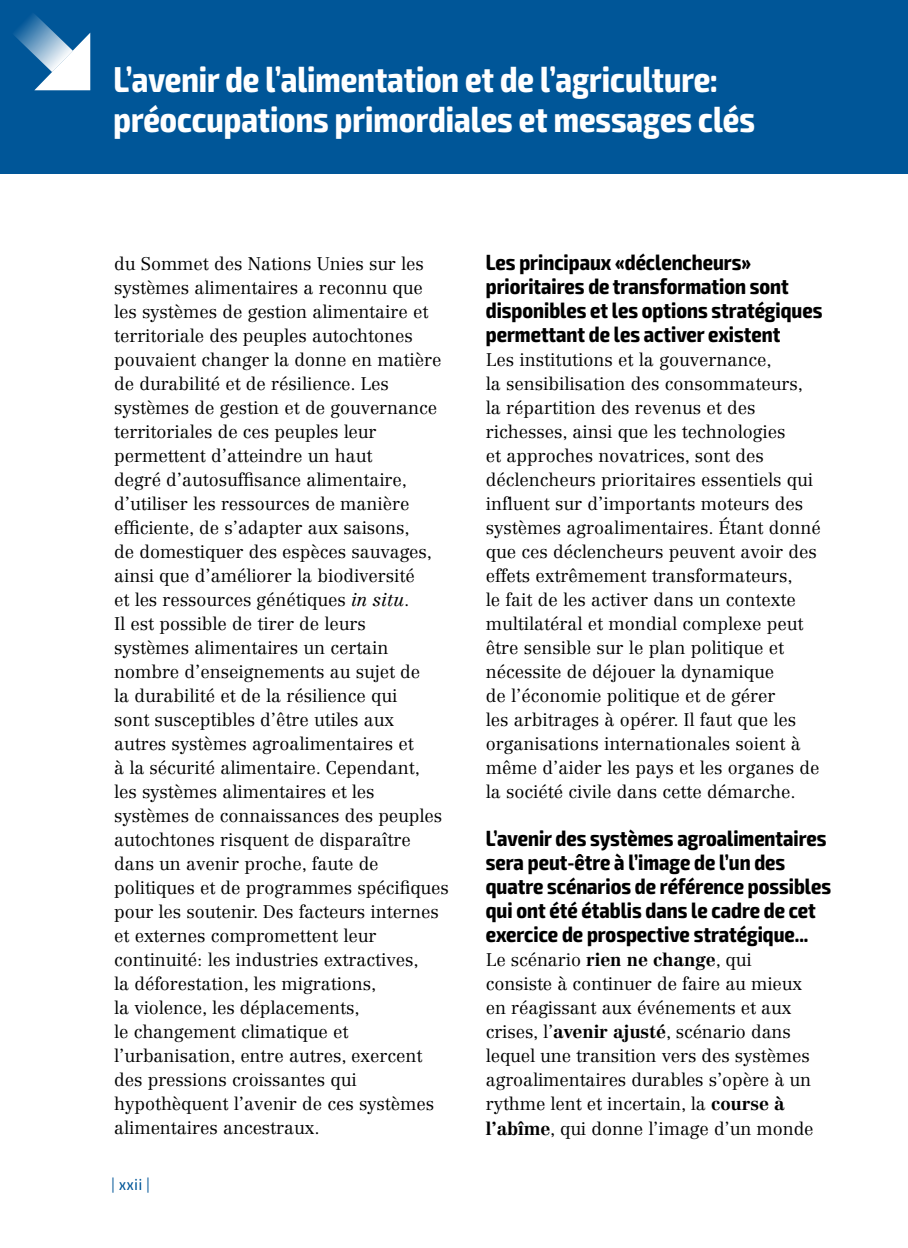
<style>
.page{position:relative;width:908px;height:1248px;background:#fff}
.page>*{position:absolute;margin:0;border:0;box-sizing:border-box;transform-origin:0 0}
.t1{font:700 condensed 36px/40px "Exo 2";color:#fff}
.t2{font:700 condensed 22px/24px "Exo 2";color:#000}
.t3{font:300 18px/24px "Centennial LT Std";color:#000}
.t4{font:condensed 16px "Exo 2";color:#005698}
.s1{font-style:italic}
.s2{font-weight:700}
</style>
<div class="page">
<div style="left:0;top:0;width:907px;height:174px;background:#005698"></div>
<svg style="left:14px;top:14px;width:76px;height:76px"></svg>
<h1 class="t1" style="left:113px;top:60px;width:642px">L’avenir de l’alimentation et de l’agriculture: préoccupations primordiales et messages clés</h1>
<p class="t3" style="left:114px;top:252px;width:336px">du Sommet des Nations Unies sur les systèmes alimentaires a reconnu que les systèmes de gestion alimentaire et territoriale des peuples autochtones pouvaient changer la donne en matière de durabilité et de résilience. Les systèmes de gestion et de gouvernance territoriales de ces peuples leur permettent d’atteindre un haut<br>degré d’autosuffisance alimentaire, d’utiliser les ressources de manière efficiente, de s’adapter aux saisons,<br>de domestiquer des espèces sauvages, ainsi que d’améliorer la biodiversité<br>et les ressources génétiques <span class="s1">in situ</span>.<br>Il est possible de tirer de leurs<br>systèmes alimentaires un certain nombre d’enseignements au sujet de<br>la durabilité et de la résilience qui<br>sont susceptibles d’être utiles aux autres systèmes agroalimentaires et<br>à la sécurité alimentaire. Cependant,<br>les systèmes alimentaires et les systèmes de connaissances des peuples autochtones risquent de disparaître dans un avenir proche, faute de politiques et de programmes spécifiques pour les soutenir. Des facteurs internes et externes compromettent leur continuité: les industries extractives,<br>la déforestation, les migrations,<br>la violence, les déplacements,<br>le changement climatique et l’urbanisation, entre autres, exercent des pressions croissantes qui hypothèquent l’avenir de ces systèmes alimentaires ancestraux.</p>
<p class="t4" style="left:111px;top:1174px;width:40px">| xxii |</p>
<p class="t2" style="left:485px;top:251px;width:338px">Les principaux «déclencheurs» prioritaires de transformation sont disponibles et les options stratégiques permettant de les activer existent</p>
<p class="t3" style="left:485px;top:348px;width:336px">Les institutions et la gouvernance,<br>la sensibilisation des consommateurs, la répartition des revenus et des richesses, ainsi que les technologies<br>et approches novatrices, sont des déclencheurs prioritaires essentiels qui influent sur d’importants moteurs des systèmes agroalimentaires. Étant donné que ces déclencheurs peuvent avoir des effets extrêmement transformateurs,<br>le fait de les activer dans un contexte multilatéral et mondial complexe peut être sensible sur le plan politique et nécessite de déjouer la dynamique<br>de l’économie politique et de gérer<br>les arbitrages à opérer. Il faut que les organisations internationales soient à même d’aider les pays et les organes de la société civile dans cette démarche.</p>
<p class="t2" style="left:485px;top:827px;width:346px">L’avenir des systèmes agroalimentaires sera peut-être à l’image de l’un des quatre scénarios de référence possibles qui ont été établis dans le cadre de cet exercice de prospective stratégique...</p>
<p class="t3" style="left:485px;top:948px;width:329px">Le scénario <span class="s2">rien ne change</span>, qui consiste à continuer de faire au mieux en réagissant aux événements et aux crises, l’<span class="s2">avenir ajusté</span>, scénario dans lequel une transition vers des systèmes agroalimentaires durables s’opère à un rythme lent et incertain, la <span class="s2">course à l’abîme</span>, qui donne l’image d’un monde</p>
</div>
